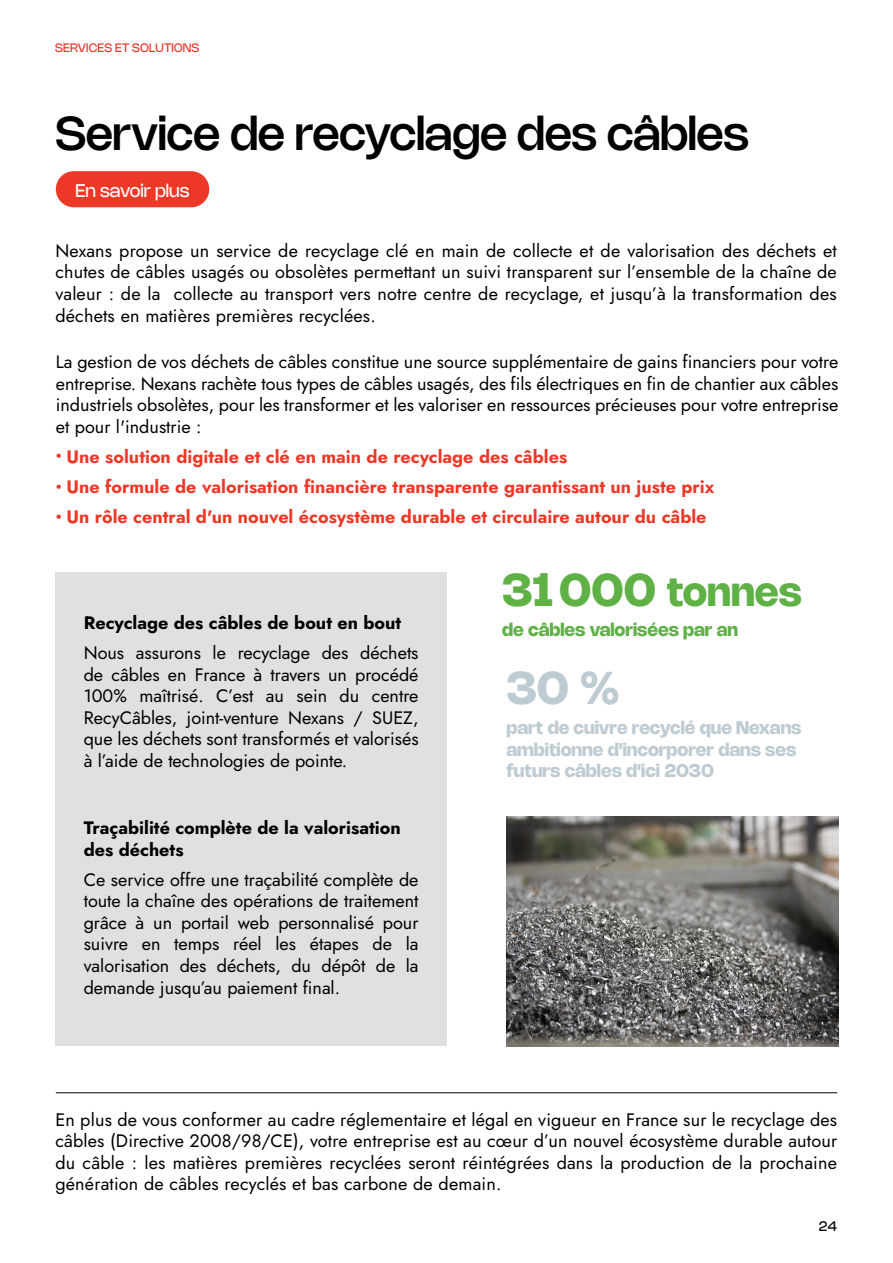
<style>
.page{position:relative;width:893px;height:1263px;background:#fff}
.page>*{position:absolute;margin:0;border:0;box-sizing:border-box;transform-origin:0 0}
.t1{font:500 46.5px "Nohemi";letter-spacing:-.01em;color:#000}
.t2{font:700 45px "Nohemi";color:#becbd3}
.t3{font:700 40.5px "Nohemi";color:#5fb146}
.t4{font:18px/21.6px "Jost";color:#000;text-align:justify}
.t5{font:18px "Jost";color:#ee3827}
.t6{font:700 18px/21.6px "Nohemi";color:#becbd3}
.t7{font:700 18px "Nohemi";color:#5fb146}
.t8{font:18px "Nohemi";color:#fff}
.t9{font:13.5px "Nohemi";color:#000}
.t10{font:12px "Nohemi";letter-spacing:.01em;color:#ee3124}
.s1{font-weight:900}
.s2{font-size:45px}
</style>
<div class="page">
<div style="left:55px;top:573px;width:392px;height:473px;background:#e0e0df"></div>
<div style="left:56px;top:171px;width:153px;height:36px;background:#ee3827;border-radius:18px"></div>
<hr style="left:56px;top:1092px;width:781px;height:1px;background:#000">
<img style="left:506px;top:816px;width:332px;height:230px">
<p class="t10" style="left:55px;top:40px;width:146px">SERVICES ET SOLUTIONS</p>
<h1 class="t1" style="left:55px;top:105px;width:695px">Service de recyclage des câbles</h1>
<p class="t8" style="left:76px;top:179px;width:115px">En savoir plus</p>
<p class="t4" style="left:55px;top:240px;width:783px">Nexans propose un service de recyclage clé en main de collecte et de valorisation des déchets et chutes de câbles usagés ou obsolètes permettant un suivi transparent sur l’ensemble de la chaîne de valeur : de la collecte au transport vers notre centre de recyclage, et jusqu’à la transformation des déchets en matières premières recyclées.</p>
<p class="t4" style="left:56px;top:351px;width:784px">La gestion de vos déchets de câbles constitue une source supplémentaire de gains financiers pour votre entreprise. Nexans rachète tous types de câbles usagés, des fils électriques en fin de chantier aux câbles industriels obsolètes, pour les transformer et les valoriser en ressources précieuses pour votre entreprise et pour l'industrie :</p>
<p class="t5" style="left:56px;top:444px;width:513px"><span class="s1">•</span> Une solution digitale et clé en main de recyclage des câbles</p>
<p class="t5" style="left:56px;top:474px;width:660px"><span class="s1">•</span> Une formule de valorisation financière transparente garantissant un juste prix</p>
<p class="t5" style="left:56px;top:505px;width:652px"><span class="s1">•</span> Un rôle central d'un nouvel écosystème durable et circulaire autour du câble</p>
<p class="t4" style="left:84px;top:608px;width:336px;line-height:30.2px">Recyclage des câbles de bout en bout<br>Nous assurons le recyclage des déchets</p>
<p class="t4" style="left:84px;top:664px;width:336px">de câbles en France à travers un procédé 100% maîtrisé. C’est au sein du centre RecyCâbles, joint-venture Nexans / SUEZ, que les déchets sont transformés et valorisés à l’aide de technologies de pointe.</p>
<p class="t4" style="left:84px;top:817px;width:319px">Traçabilité complète de la valorisation des déchets</p>
<p class="t4" style="left:84px;top:869px;width:336px">Ce service offre une traçabilité complète de toute la chaîne des opérations de traitement grâce à un portail web personnalisé pour suivre en temps réel les étapes de la valorisation des déchets, du dépôt de la demande jusqu’au paiement final.</p>
<h3 class="t3" style="left:502px;top:567px;width:301px"><span class="s2">31000</span> tonnes</h3>
<p class="t7" style="left:502px;top:619px;width:237px">de câbles valorisées par an</p>
<h2 class="t2" style="left:506px;top:660px;width:115px">30 %</h2>
<p class="t6" style="left:506px;top:717px;width:297px">part de cuivre recyclé que Nexans ambitionne d'incorporer dans ses futurs câbles d'ici 2030</p>
<p class="t4" style="left:55px;top:1108px;width:783px">En plus de vous conformer au cadre réglementaire et légal en vigueur en France sur le recyclage des câbles (Directive 2008/98/CE), votre entreprise est au cœur d’un nouvel écosystème durable autour du câble : les matières premières recyclées seront réintégrées dans la production de la prochaine génération de câbles recyclés et bas carbone de demain.</p>
<p class="t9" style="left:819px;top:1218px;width:20px">24</p>
</div>
